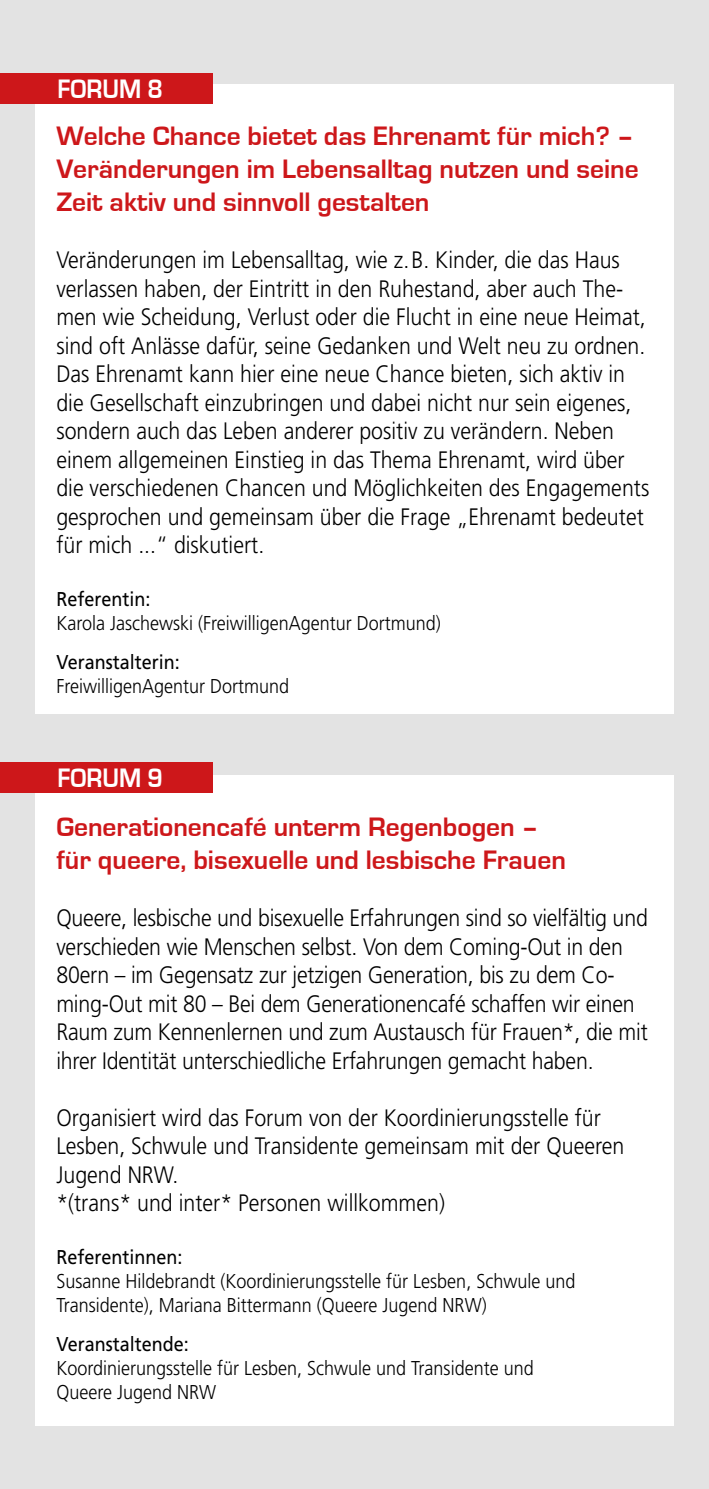
<style>
.page{position:relative;width:709px;height:1489px;background:#fff}
.page>*{position:absolute;margin:0;border:0;box-sizing:border-box;transform-origin:0 0}
.t1{font:700 27.5px/33px "Eurostile";color:#cd171a}
.t2{font:700 27.5px "Eurostile";color:#fff;scale:.9 1}
.t3{font:300 23.75px/28.5px "Frutiger LT";color:#000;scale:.9 1}
.t4{font:300 20px/24px "Frutiger LT";color:#000;scale:.9 1}
.t5{font:20px "Frutiger LT";color:#000;scale:.9 1}
</style>
<div class="page">
<div style="left:0;top:0;width:709px;height:1488px;background:#e3e3e3"></div>
<div style="left:35px;top:84px;width:638px;height:630px;background:#fff"></div>
<div style="left:35px;top:775px;width:638px;height:649px;background:#fff"></div>
<hr style="left:708px;top:762px;width:1px;height:31px;background:#cd171a">
<div style="left:0;top:762px;width:213px;height:31px;background:#cd171a"></div>
<div style="left:0;top:73px;width:213px;height:31px;background:#cd171a"></div>
<hr style="left:708px;top:73px;width:1px;height:31px;background:#cd171a">
<p class="t2" style="left:58px;top:74px;width:119px">FORUM 8</p>
<p class="t1" style="left:56px;top:120px;width:584px">Welche Chance bietet das Ehrenamt für mich? –<br>Veränderungen im Lebensalltag nutzen und seine<br>Zeit aktiv und sinnvoll gestalten</p>
<p class="t3" style="left:56px;top:246px;width:660px">Veränderungen im Lebensalltag, wie z.B. Kinder, die das Haus verlassen haben, der Eintritt in den Ruhestand, aber auch The&shy;men wie Scheidung, Verlust oder die Flucht in eine neue Heimat, sind oft Anlässe dafür, seine Gedanken und Welt neu zu ordnen.<br>Das Ehrenamt kann hier eine neue Chance bieten, sich aktiv in die Gesellschaft einzubringen und dabei nicht nur sein eigenes, sondern auch das Leben anderer positiv zu verändern. Neben einem allgemeinen Einstieg in das Thema Ehrenamt, wird über die verschiedenen Chancen und Möglichkeiten des Engagements gesprochen und gemeinsam über die Frage „Ehrenamt bedeutet für mich ...“ diskutiert.</p>
<p class="t5" style="left:56px;top:587px;width:106px">Referentin:</p>
<p class="t4" style="left:56px;top:611px;width:429px">Karola Jaschewski (FreiwilligenAgentur Dortmund)</p>
<p class="t5" style="left:56px;top:650px;width:139px">Veranstalterin:</p>
<p class="t4" style="left:56px;top:674px;width:260px">FreiwilligenAgentur Dortmund</p>
<p class="t2" style="left:58px;top:762px;width:119px">FORUM 9</p>
<p class="t1" style="left:56px;top:810px;width:511px">Generationencafé unterm Regenbogen – für queere, bisexuelle und lesbische Frauen</p>
<p class="t3" style="left:56px;top:903px;width:658px">Queere, lesbische und bisexuelle Erfahrungen sind so vielfältig und verschieden wie Menschen selbst. Von dem Coming-Out in den 80ern – im Gegensatz zur jetzigen Generation, bis zu dem Co&shy;ming-Out mit 80 – Bei dem Generationencafé schaffen wir einen Raum zum Kennenlernen und zum Austausch für Frauen*, die mit ihrer Identität unterschiedliche Erfahrungen gemacht haben.</p>
<p class="t3" style="left:56px;top:1103px;width:632px">Organisiert wird das Forum von der Koordinierungsstelle für Lesben, Schwule und Transidente gemeinsam mit der Queeren Jugend NRW.<br>*(trans* und inter* Personen willkommen)</p>
<p class="t5" style="left:56px;top:1244px;width:142px">Referentinnen:</p>
<p class="t4" style="left:56px;top:1268px;width:578px">Susanne Hildebrandt (Koordinierungsstelle für Lesben, Schwule und<br>Transidente), Mariana Bittermann (Queere Jugend NRW)</p>
<p class="t5" style="left:56px;top:1331px;width:149px">Veranstaltende:</p>
<p class="t4" style="left:56px;top:1355px;width:532px">Koordinierungsstelle für Lesben, Schwule und Transidente und<br>Queere Jugend NRW</p>
</div>
